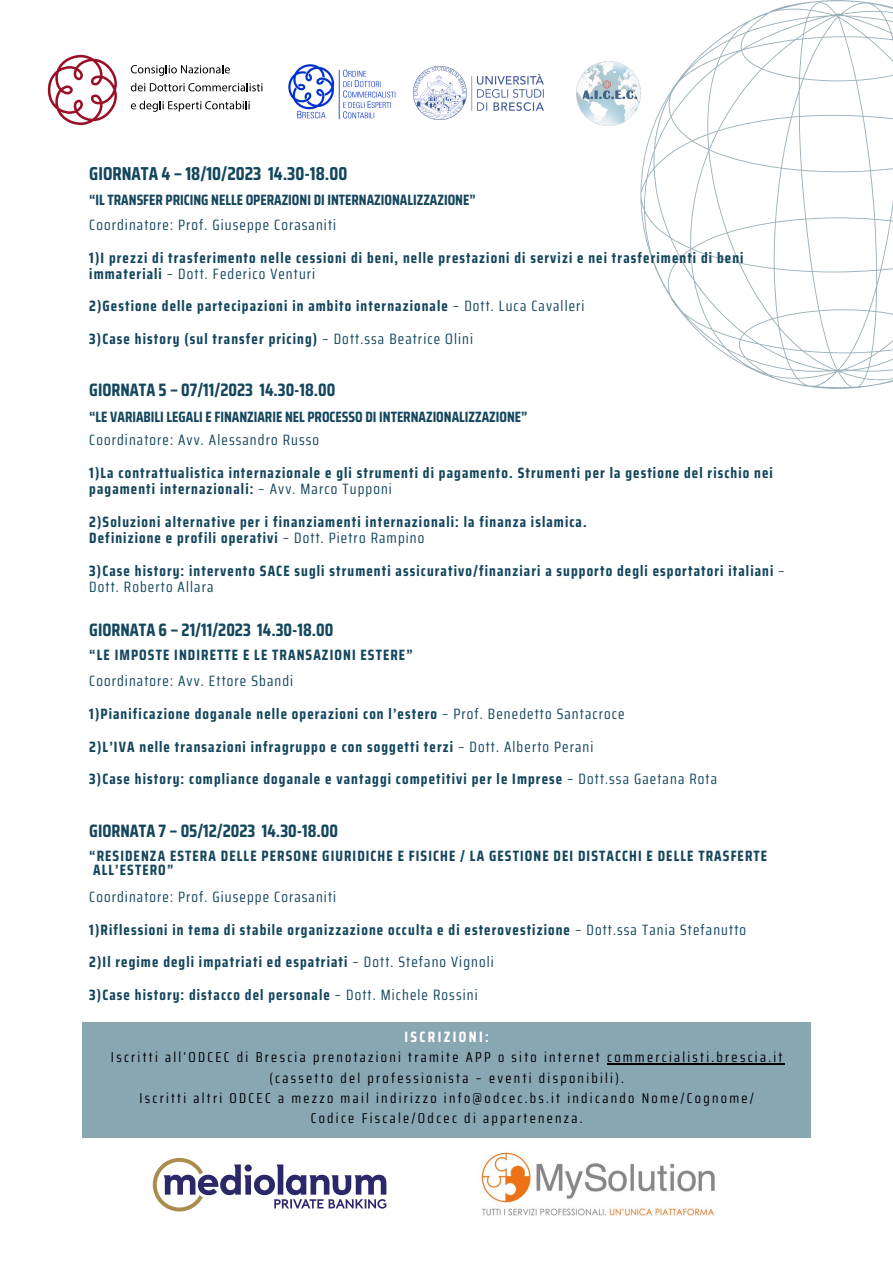
<style>
.page{position:relative;width:893px;height:1263px;background:#fff}
.page>*{position:absolute;margin:0;border:0;box-sizing:border-box;transform-origin:0 0}
.t1{font:700 18.75px "Saira Condensed";color:#14465d}
.t2{font:700 18px "Saira Condensed";color:#14465d}
.t3{font:700 15px/16.4px "Saira Condensed";letter-spacing:.075em;color:#14465d}
.t4{font:15px "Saira Condensed";letter-spacing:.075em;color:#14465d}
.t5{font:700 15px "Saira Condensed";color:#14465d}
.t6{font:700 15px "Saira Condensed";letter-spacing:.16em;color:#fff}
.t7{font:14.25px/20.2px "Saira Condensed";letter-spacing:.16em;color:#000;text-align:center}
.s1{font-weight:400}
</style>
<div class="page">
<svg style="left:640px;top:0;width:253px;height:389px"></svg>
<div style="left:82px;top:1023px;width:728px;height:115px;background:#89a6b3"></div>
<hr style="left:607px;top:1063px;width:177px;height:1px;background:#000">
<svg style="left:131px;top:65px;width:99px;height:11px"></svg>
<svg style="left:131px;top:83px;width:131px;height:8px"></svg>
<svg style="left:131px;top:101px;width:119px;height:11px"></svg>
<svg style="left:48px;top:55px;width:69px;height:70px"></svg>
<img style="left:288px;top:64px;width:107px;height:56px">
<img style="left:576px;top:61px;width:64px;height:64px">
<img style="left:414px;top:66px;width:130px;height:54px">
<img style="left:481px;top:1152px;width:234px;height:64px">
<svg style="left:153px;top:1158px;width:233px;height:53px"></svg>
<p class="t1" style="left:89px;top:159px;width:259px">GIORNATA 4 – 18/10/2023 14.30-18.00</p>
<p class="t5" style="left:89px;top:188px;width:388px">“IL TRANSFER PRICING NELLE OPERAZIONI DI INTERNAZIONALIZZAZIONE”</p>
<p class="t4" style="left:89px;top:213px;width:248px">Coordinatore: Prof. Giuseppe Corasaniti</p>
<p class="t3" style="left:89px;top:249px;width:655px">1)I prezzi di trasferimento nelle cessioni di beni, nelle prestazioni di servizi e nei trasferimenti di beni immateriali <span class="s1">– Dott. Federico Venturi</span></p>
<p class="t3" style="left:89px;top:298px;width:497px">2)Gestione delle partecipazioni in ambito internazionale <span class="s1">– Dott. Luca Cavalleri</span></p>
<p class="t3" style="left:89px;top:331px;width:385px">3)Case history (sul transfer pricing) <span class="s1">– Dott.ssa Beatrice Olini</span></p>
<p class="t2" style="left:89px;top:375px;width:248px">GIORNATA 5 – 07/11/2023 14.30-18.00</p>
<p class="t5" style="left:89px;top:405px;width:440px">“LE VARIABILI LEGALI E FINANZIARIE NEL PROCESSO DI INTERNAZIONALIZZAZIONE”</p>
<p class="t4" style="left:89px;top:428px;width:231px">Coordinatore: Avv. Alessandro Russo</p>
<p class="t3" style="left:89px;top:465px;width:685px">1)La contrattualistica internazionale e gli strumenti di pagamento. Strumenti per la gestione del rischio nei pagamenti internazionali: <span class="s1">– Avv. Marco Tupponi</span></p>
<p class="t3" style="left:89px;top:513px;width:499px">2)Soluzioni alternative per i finanziamenti internazionali: la finanza islamica.</p>
<p class="t3" style="left:89px;top:530px;width:336px">Definizione e profili operativi <span class="s1">– Dott. Pietro Rampino</span></p>
<p class="t3" style="left:89px;top:562px;width:697px">3)Case history: intervento SACE sugli strumenti assicurativo/finanziari a supporto degli esportatori italiani <span class="s1">–<br>Dott. Roberto Allara</span></p>
<p class="t2" style="left:89px;top:615px;width:245px">GIORNATA 6 – 21/11/2023 14.30-18.00</p>
<p class="t3" style="left:89px;top:646px;width:325px">“LE IMPOSTE INDIRETTE E LE TRANSAZIONI ESTERE”</p>
<p class="t4" style="left:89px;top:669px;width:205px">Coordinatore: Avv. Ettore Sbandi</p>
<p class="t3" style="left:89px;top:705px;width:537px">1)Pianificazione doganale nelle operazioni con l’estero <span class="s1">– Prof. Benedetto Santacroce</span></p>
<p class="t3" style="left:89px;top:738px;width:505px">2)L’IVA nelle transazioni infragruppo e con soggetti terzi <span class="s1">– Dott. Alberto Perani</span></p>
<p class="t3" style="left:89px;top:771px;width:629px">3)Case history: compliance doganale e vantaggi competitivi per le Imprese <span class="s1">– Dott.ssa Gaetana Rota</span></p>
<p class="t2" style="left:89px;top:816px;width:250px">GIORNATA 7 – 05/12/2023 14.30-18.00</p>
<p class="t3" style="left:89px;top:847px;width:679px">“RESIDENZA ESTERA DELLE PERSONE GIURIDICHE E FISICHE / LA GESTIONE DEI DISTACCHI E DELLE TRASFERTE</p>
<p class="t3" style="left:93px;top:862px;width:82px">ALL’ESTERO”</p>
<p class="t4" style="left:89px;top:885px;width:248px">Coordinatore: Prof. Giuseppe Corasaniti</p>
<p class="t3" style="left:89px;top:921px;width:658px">1)Riflessioni in tema di stabile organizzazione occulta e di esterovestizione <span class="s1">– Dott.ssa Tania Stefanutto</span></p>
<p class="t3" style="left:89px;top:954px;width:406px">2)Il regime degli impatriati ed espatriati <span class="s1">– Dott. Stefano Vignoli</span></p>
<p class="t3" style="left:89px;top:986px;width:390px">3)Case history: distacco del personale <span class="s1">– Dott. Michele Rossini</span></p>
<p class="t6" style="left:404px;top:1025px;width:86px">ISCRIZIONI:</p>
<p class="t7" style="left:111px;top:1047px;width:673px">Iscritti all’ODCEC di Brescia prenotazioni tramite APP o sito internet commercialisti.brescia.it (cassetto del professionista – eventi disponibili).</p>
<p class="t7" style="left:139px;top:1088px;width:616px">Iscritti altri ODCEC a mezzo mail indirizzo info@odcec.bs.it indicando Nome/Cognome/</p>
<p class="t7" style="left:311px;top:1108px;width:273px">Codice Fiscale/Odcec di appartenenza.</p>
</div>
